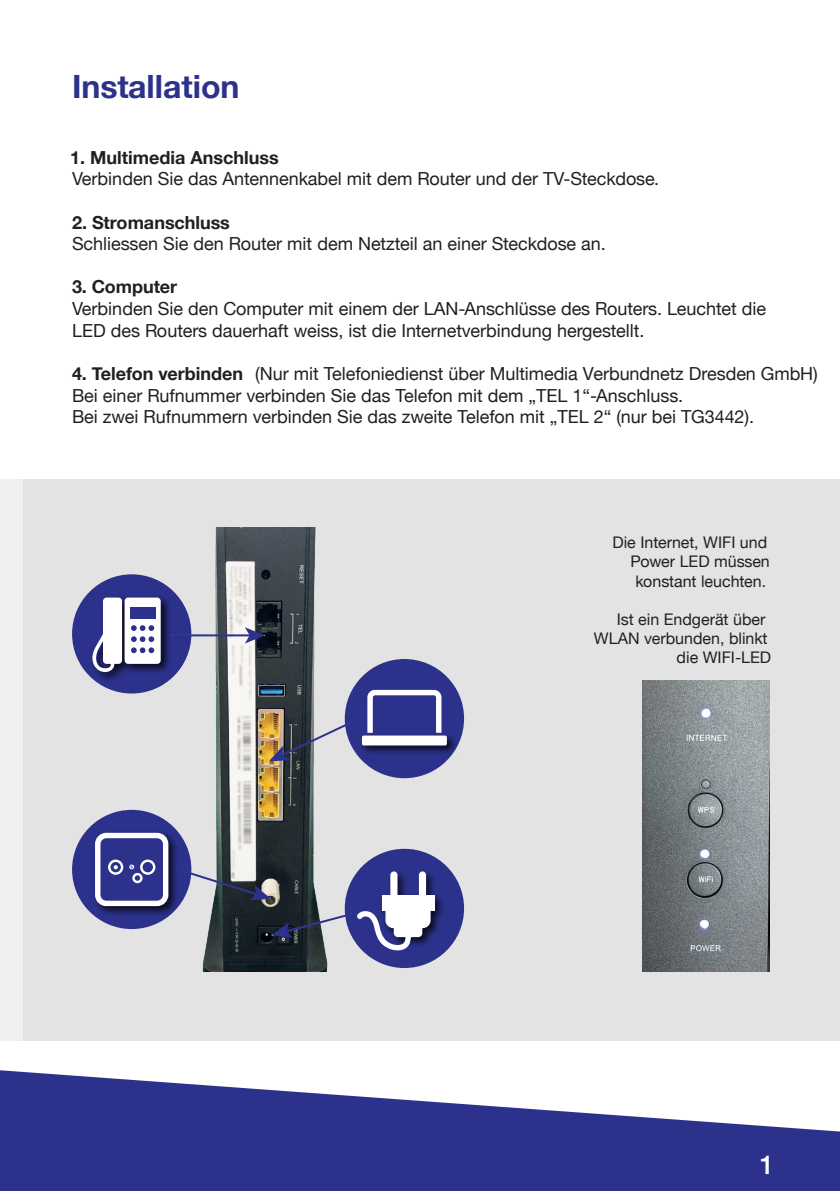
<style>
.page{position:relative;width:840px;height:1191px;background:#fff}
.page>*{position:absolute;margin:0;border:0;box-sizing:border-box;transform-origin:0 0}
.t1{font:700 32px "Helvetica Neue";color:#2c328c}
.t2{font:500 26px "Helvetica Neue";color:#fff}
.t3{font:18px/21.6px "Helvetica Neue";color:#231f20}
.t4{font:700 18px "Helvetica Neue";color:#231f20}
.t5{font:16px/19.2px "Helvetica Neue";color:#231f20;text-align:right}
.s1{font-weight:700}
</style>
<div class="page">
<svg style="left:839px;top:1131px;width:1px;height:60px"></svg>
<div style="left:0;top:480px;width:839px;height:561px;background:#e3e3e3"></div>
<img style="left:642px;top:680px;width:127px;height:292px">
<div style="left:72px;top:810px;width:119px;height:119px;background:#2c328c;border-radius:50%"></div>
<img style="left:90px;top:828px;width:91px;height:91px">
<div style="left:98px;top:835px;width:68px;height:68px;background:#2c328c;border-radius:9px"></div>
<div style="left:95px;top:832px;width:73px;height:74px;border:5px solid #fff;border-radius:9px"></div>
<div style="left:132px;top:873px;width:10px;height:10px;border:2px solid #fff;border-radius:50%"></div>
<div style="left:140px;top:859px;width:15px;height:15px;border:2px solid #fff;border-radius:50%"></div>
<div style="left:108px;top:859px;width:15px;height:15px;border:2px solid #fff;border-radius:50%"></div>
<svg style="left:114px;top:865px;width:3px;height:4px"></svg>
<svg style="left:129px;top:864px;width:5px;height:5px"></svg>
<div style="left:344px;top:848px;width:120px;height:120px;background:#2c328c;border-radius:50%"></div>
<img style="left:381px;top:866px;width:66px;height:80px">
<div style="left:382px;top:894px;width:52px;height:16px;background:#fff"></div>
<div style="left:385px;top:902px;width:45px;height:26px;background:#fff;border-radius:8px"></div>
<div style="left:390px;top:871px;width:7px;height:26px;background:#fff;border-radius:4px"></div>
<div style="left:418px;top:871px;width:8px;height:26px;background:#fff;border-radius:4px"></div>
<div style="left:393px;top:917px;width:29px;height:20px;background:#fff;border-radius:4px"></div>
<div style="left:72px;top:574px;width:119px;height:119px;background:#2c328c;border-radius:50%"></div>
<img style="left:87px;top:592px;width:87px;height:93px">
<div style="left:103px;top:597px;width:19px;height:67px;background:#fff;border-radius:4px"></div>
<div style="left:124px;top:597px;width:37px;height:67px;background:#fff;border-radius:4px"></div>
<div style="left:130px;top:607px;width:25px;height:12px;background:#2c328c"></div>
<svg style="left:88px;top:626px;width:27px;height:46px"></svg>
<svg style="left:131px;top:625px;width:23px;height:28px"></svg>
<div style="left:344px;top:659px;width:120px;height:119px;background:#2c328c;border-radius:50%"></div>
<div style="left:367px;top:690px;width:74px;height:54px;border:5px solid #fff;border-radius:5px"></div>
<img style="left:356px;top:730px;width:104px;height:29px">
<div style="left:362px;top:735px;width:84px;height:10px;background:#fff;border-radius:2px"></div>
<svg style="left:64px;top:1075px;width:775px;height:116px;fill:#2c328c"></svg>
<img style="left:202px;top:527px;width:126px;height:445px">
<svg style="left:271px;top:910px;width:139px;height:41px"></svg>
<svg style="left:268px;top:719px;width:86px;height:42px"></svg>
<svg style="left:180px;top:868px;width:91px;height:32px"></svg>
<hr style="left:173px;top:634px;width:77px;height:2px;background:#2c328c">
<svg style="left:245px;top:627px;width:20px;height:16px"></svg>
<svg style="left:0;top:966px;width:64px;height:225px"></svg>
<h1 class="t1" style="left:72px;top:61px;width:169px">Installation</h1>
<p class="t4" style="left:70px;top:143px;width:210px">1. Multimedia Anschluss</p>
<p class="t3" style="left:72px;top:169px;width:588px">Verbinden Sie das Antennenkabel mit dem Router und der TV-Steckdose.</p>
<p class="t4" style="left:72px;top:208px;width:159px">2. Stromanschluss</p>
<p class="t3" style="left:72px;top:234px;width:535px">Schliessen Sie den Router mit dem Netzteil an einer Steckdose an.</p>
<p class="t4" style="left:72px;top:273px;width:106px">3. Computer</p>
<p class="t3" style="left:72px;top:299px;width:695px">Verbinden Sie den Computer mit einem der LAN-Anschlüsse des Routers. Leuchtet die<br>LED des Routers dauerhaft weiss, ist die Internetverbindung hergestellt.</p>
<p class="t3" style="left:72px;top:364px;width:746px"><span class="s1">4. Telefon verbinden</span> (Nur mit Telefoniedienst über Multimedia Verbundnetz Dresden GmbH)<br>Bei einer Rufnummer verbinden Sie das Telefon mit dem „TEL 1“-Anschluss.<br>Bei zwei Rufnummern verbinden Sie das zweite Telefon mit „TEL 2“ (nur bei TG3442).</p>
<p class="t5" style="left:612px;top:534px;width:159px">Die Internet, WIFI und<br>Power LED müssen konstant leuchten.</p>
<p class="t5" style="left:616px;top:610px;width:150px">Ist ein Endgerät über</p>
<p class="t5" style="left:593px;top:630px;width:175px">WLAN verbunden, blinkt</p>
<p class="t5" style="left:676px;top:649px;width:96px">die WIFI-LED</p>
<h2 class="t2" style="left:759px;top:1143px;width:16px">1</h2>
</div>
